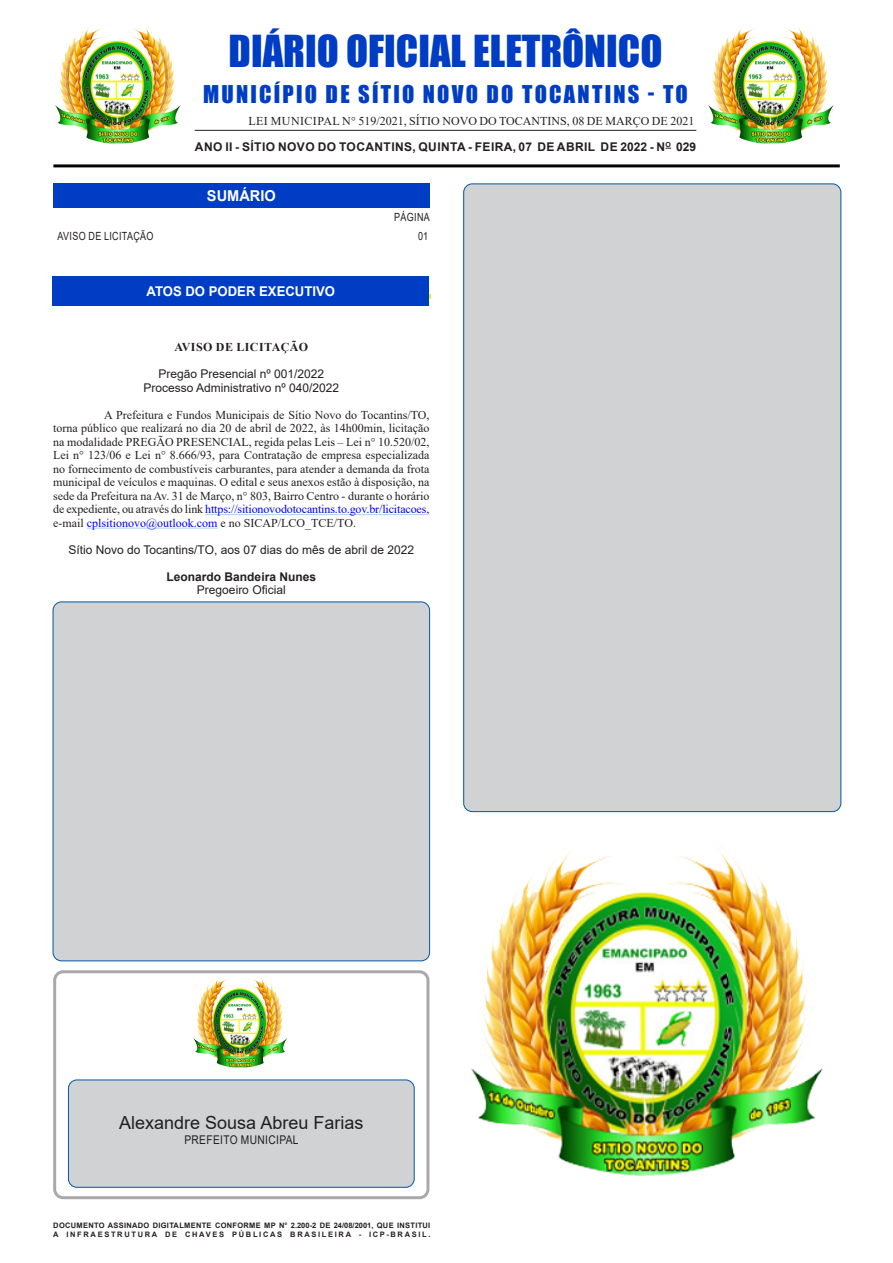
<style>
.page{position:relative;width:893px;height:1263px;background:#fff}
.page>*{position:absolute;margin:0;border:0;box-sizing:border-box;transform-origin:0 0}
.t1{font:40.5px "Impact";color:#003dc5}
.t2{font:22.5px "Impact";letter-spacing:.1em;color:#003dc5}
.t3{font:18px "Arial";color:#231f20}
.Chancela{font:700 15px "Arial";color:#fff}
.Chancela-2{font:700 13.5px "Arial";color:#fff}
.CORPO_DE_TEXTO{font:12px/13.5px "Times New Roman";color:#231f20;text-align:justify}
.CARGO{font:12px "Arial";color:#231f20}
.NOME{font:700 12px "Arial";letter-spacing:.035em;color:#231f20}
.NOME-2{font:700 12px "Arial";color:#231f20}
.CARGO-2{font:12px "Arial";letter-spacing:.035em;color:#231f20;scale:.85 1}
.TITULOS{font:700 12px "Times New Roman";letter-spacing:.035em;color:#231f20}
.Sumario{font:11.25px "Arial";letter-spacing:.035em;color:#231f20;scale:.8 1}
.t4{font:700 7.5px "Arial";letter-spacing:.04em;color:#231f20}
.t5{font:700 7.5px "Arial";letter-spacing:.225em;color:#231f20}
.s1{color:#00f}
</style>
<div class="page">
<hr style="left:53px;top:164px;width:787px;height:3px;background:#040503">
<hr style="left:195px;top:130px;width:501px;height:1px;background:#231f20">
<div style="left:53px;top:184px;width:376px;height:24px;background:#003dc5"></div>
<div style="left:53px;top:970px;width:376px;height:229px;border:3px solid #a8a9ad;border-radius:9px"></div>
<div style="left:68px;top:1080px;width:346px;height:107px;background:#d1d2d4;border-radius:9px"></div>
<div style="left:68px;top:1080px;width:346px;height:107px;border:1px solid #0057a8;border-radius:9px"></div>
<div style="left:54px;top:294px;width:376px;height:5px;background:#f4ec23"></div>
<div style="left:53px;top:278px;width:376px;height:29px;background:#003dc5"></div>
<div style="left:53px;top:276px;width:376px;height:29px;background:#003dc5"></div>
<img style="left:708px;top:26px;width:126px;height:118px">
<img style="left:55px;top:26px;width:126px;height:118px">
<img style="left:193px;top:977px;width:94px;height:91px">
<img style="left:471px;top:847px;width:352px;height:329px">
<div style="left:464px;top:184px;width:377px;height:628px;background:#d1d2d4;border-radius:9px"></div>
<hr style="left:205px;top:514px;width:221px;height:1px;background:#acd2e4">
<hr style="left:87px;top:528px;width:131px;height:1px;background:#acd2e4">
<div style="left:53px;top:602px;width:377px;height:359px;background:#d1d2d4;border-radius:9px"></div>
<div style="left:53px;top:602px;width:377px;height:359px;border:1px solid #0057a8;border-radius:9px"></div>
<p class="t1" style="left:229px;top:19px;width:435px">DIÁRIO OFICIAL ELETRÔNICO</p>
<p class="t2" style="left:203px;top:77px;width:486px">MUNICÍPIO DE SÍTIO NOVO DO TOCANTINS - TO</p>
<p class="CORPO_DE_TEXTO" style="left:248px;top:114px;width:447px">LEI MUNICIPAL N° 519/2021, SÍTIO NOVO DO TOCANTINS, 08 DE MARÇO DE 2021</p>
<p class="NOME" style="left:195px;top:139px;width:503px">ANO II - SÍTIO NOVO DO TOCANTINS, QUINTA - FEIRA, 07 DE ABRIL DE 2022 - N<sup>O</sup> 029</p>
<p class="Chancela" style="left:207px;top:185px;width:70px">SUMÁRIO</p>
<p class="Sumario" style="left:394px;top:209px;width:46px">PÁGINA</p>
<p class="Sumario" style="left:58px;top:228px;width:121px">AVISO DE LICITAÇÃO</p>
<p class="Sumario" style="left:418px;top:228px;width:14px">01</p>
<p class="Chancela-2" style="left:147px;top:281px;width:190px">ATOS DO PODER EXECUTIVO</p>
<p class="TITULOS" style="left:174px;top:339px;width:135px">AVISO DE LICITAÇÃO</p>
<p class="CARGO" style="left:158px;top:366px;width:167px">Pregão Presencial nº 001/2022</p>
<p class="CARGO" style="left:143px;top:379px;width:197px">Processo Administrativo nº 040/2022</p>
<p class="CORPO_DE_TEXTO" style="left:53px;top:408px;width:378px;text-indent:51px">A Prefeitura e Fundos Municipais de Sítio Novo do Tocantins/TO, torna público que realizará no dia 20 de abril de 2022, às 14h00min, licitação na modalidade PREGÃO PRESENCIAL, regida pelas Leis – Lei n° 10.520/02, Lei n° 123/06 e Lei n° 8.666/93, para Contratação de empresa especializada no fornecimento de combustíveis carburantes, para atender a demanda da frota municipal de veículos e maquinas. O edital e seus anexos estão à disposição, na sede da Prefeitura na Av. 31 de Março, n° 803, Bairro Centro - durante o horário de expediente, ou através do link <span class="s1">https://sitionovodotocantins.to.gov.br/licitacoes</span>, e-mail <span class="s1">cplsitionovo@outlook.com</span> e no SICAP/LCO_TCE/TO.</p>
<p class="CARGO" style="left:68px;top:541px;width:347px">Sítio Novo do Tocantins/TO, aos 07 dias do mês de abril de 2022</p>
<p class="NOME-2" style="left:167px;top:568px;width:151px">Leonardo Bandeira Nunes</p>
<p class="CARGO" style="left:197px;top:582px;width:90px">Pregoeiro Oficial</p>
<p class="t3" style="left:119px;top:1110px;width:246px">Alexandre Sousa Abreu Farias</p>
<p class="CARGO-2" style="left:184px;top:1131px;width:136px">PREFEITO MUNICIPAL</p>
<p class="t4" style="left:53px;top:1220px;width:379px">DOCUMENTO ASSINADO DIGITALMENTE CONFORME MP N° 2.200-2 DE 24/08/2001, QUE INSTITUI</p>
<p class="t5" style="left:53px;top:1229px;width:379px">A INFRAESTRUTURA DE CHAVES PÚBLICAS BRASILEIRA - ICP-BRASIL.</p>
</div>
